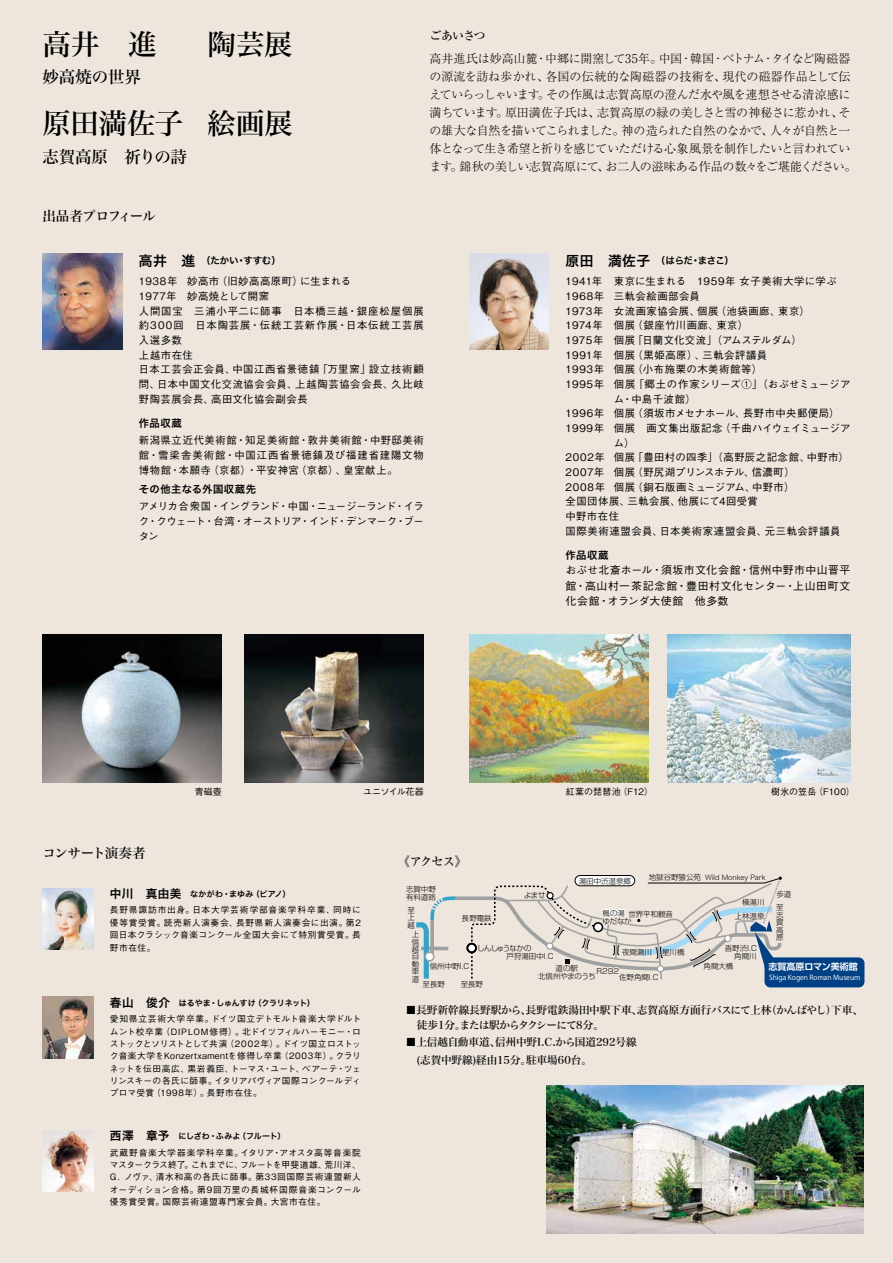
<style>
.page{position:relative;width:893px;height:1263px;background:#eee5dd}
.page>*{position:absolute;margin:0;border:0;box-sizing:border-box;transform-origin:0 0}
.t1{font:28.5px "Hira Min Std N W5";color:#000}
.t2{font:16.5px "Hira Min Std N W5";letter-spacing:-.015em;color:#000}
.t3{font:13.5px "Hira Min Std N W5";letter-spacing:-.08em;color:#000}
.t4{font:13.5px "Hira Min Std N W5";letter-spacing:-.025em;color:#000}
.t5{font:500 12.45px "Ryumin Pr 6 N";color:#000}
.t6{font:300 12px/18px "Ryumin Pr 6 N";letter-spacing:-.025em;color:#000}
.t7{font:500 12px "Ryumin Pr 6 N";letter-spacing:-.075em;color:#000}
.t8{font:500 10.95px/15.5px "Gothic BBB Pr 6 N";letter-spacing:.045em;color:#000;text-align:justify}
.t9{font:10.65px/15.5px "Hira Min Std N W5";color:#000}
.t10{font:500 10.35px/14.7px "Gothic BBB Pr 6 N";letter-spacing:.05em;color:#000;text-align:justify}
.t11{font:500 10.35px "Gothic BBB Pr 6 N";letter-spacing:.015em;color:#000}
.t12{font:10.35px "Hira Kaku Std N W6";letter-spacing:.05em;color:#000}
.t13{font:9.45px "Hira Kaku Std N W6";letter-spacing:-.04em;color:#000}
.t14{font:500 9px "Gothic BBB Pr 6 N";color:#000}
.t15{font:700 9px "Shin Go Pro De";color:#fff}
.t16{font:500 9px "Gothic BBB Pr 6 N";letter-spacing:-.045em;color:#000}
.t17{font:500 8.7px/12.3px "Gothic BBB Pr 6 N";letter-spacing:.05em;color:#000;text-align:justify}
.t18{font:7.95px "Hira Kaku Std N W6";letter-spacing:-.015em;color:#000}
.t19{font:7.95px "Hira Kaku Std N W6";letter-spacing:.03em;color:#000}
.t20{font:300 7.5px/7.5px "Shin Go Pro";color:#000;text-align:justify}
.t21{font:300 7.5px/8.1px "Shin Go Pro";letter-spacing:-.025em;color:#000;text-align:center}
.t22{font:300 7.5px "Shin Go Pro";letter-spacing:-.1em;color:#000}
.t23{font:7.05px "Hira Kaku Std N W2";letter-spacing:-.005em;color:#000}
.t24{font:7.05px "Koz Go Pr 6 N";letter-spacing:-.005em;color:#fff}
.s1{font-size:13.8px}
.s2{font-size:11.7px}
.s3{font-family:"Shin Go Pro";font-weight:300;font-size:7.5px}
</style>
<div class="page">
<img style="left:43px;top:254px;width:79px;height:95px">
<img style="left:43px;top:888px;width:51px;height:61px">
<img style="left:43px;top:997px;width:51px;height:61px">
<img style="left:469px;top:254px;width:80px;height:95px">
<img style="left:43px;top:1130px;width:51px;height:61px">
<img style="left:547px;top:1085px;width:316px;height:148px">
<img style="left:43px;top:635px;width:179px;height:148px">
<img style="left:469px;top:635px;width:180px;height:148px">
<img style="left:244px;top:635px;width:180px;height:148px">
<img style="left:668px;top:635px;width:182px;height:148px">
<div style="left:764px;top:957px;width:100px;height:30px;background:#004185;border-radius:6px"></div>
<svg style="left:416px;top:876px;width:369px;height:108px"></svg>
<div style="left:575px;top:875px;width:60px;height:11px;background:#fff;border-radius:5px"></div>
<div style="left:575px;top:875px;width:60px;height:11px;border:1px solid #000;border-radius:5px"></div>
<h1 class="t1" style="left:43px;top:24px;width:116px">高井　進</h1>
<h1 class="t1" style="left:207px;top:24px;width:87px">陶芸展</h1>
<h2 class="t2" style="left:43px;top:65px;width:100px">妙高焼の世界</h2>
<h1 class="t1" style="left:43px;top:103px;width:252px">原田満佐子 絵画展</h1>
<h2 class="t2" style="left:43px;top:145px;width:146px">志賀高原　祈りの詩</h2>
<h3 class="t3" style="left:43px;top:207px;width:115px">出品者プロフィール</h3>
<p class="t7" style="left:429px;top:26px;width:58px">ごあいさつ</p>
<p class="t6" style="left:429px;top:49px;width:428px">高井進氏は妙高山麓・中郷に開窯して35年。中国・韓国・ベトナム・タイなど陶磁器の源流を訪ね歩かれ、各国の伝統的な陶磁器の技術を、現代の磁器作品として伝えていらっしゃいます。その作風は志賀高原の澄んだ水や風を連想させる清涼感に満ちています。原田満佐子氏は、志賀高原の緑の美しさと雪の神秘さに惹かれ、その雄大な自然を描いてこられました。神の造られた自然のなかで、人々が自然と一体となって生き希望と祈りを感じていただける心象風景を制作したいと言われています。錦秋の美しい志賀高原にて、お二人の滋味ある作品の数々をご堪能ください。</p>
<p class="t13" style="left:139px;top:253px;width:144px"><span class="s1">高井　進</span> （たかい・すすむ）</p>
<p class="t10" style="left:139px;top:273px;width:286px;text-align:left">1938年 妙高市（旧妙高高原町）に生まれる<br>1977年 妙高焼として開窯<br>人間国宝　三浦小平二に師事　日本橋三越・銀座松屋個展約300回　日本陶芸展・伝統工芸新作展・日本伝統工芸展入選多数<br>上越市在住<br>日本工芸会正会員、中国江西省景徳鎮「万里窯」設立技術顧問、日本中国文化交流協会会員、上越陶芸協会会長、久比岐野陶芸展会長、高田文化協会副会長</p>
<p class="t12" style="left:139px;top:415px;width:44px">作品収蔵</p>
<p class="t10" style="left:139px;top:432px;width:286px">新潟県立近代美術館・知足美術館・敦井美術館・中野邸美術館・雪梁舎美術館・中国江西省景徳鎮及び福建省建陽文物博物館・本願寺（京都）・平安神宮（京都）、皇室献上。</p>
<p class="t12" style="left:139px;top:481px;width:119px">その他主なる外国収蔵先</p>
<p class="t10" style="left:139px;top:498px;width:286px">アメリカ合衆国・イングランド・中国・ニュージーランド・イラク・クウェート・台湾・オーストリア・インド・デンマーク・ブータン</p>
<p class="t13" style="left:566px;top:253px;width:170px"><span class="s1">原田　満佐子</span> （はらだ・まさこ）</p>
<p class="t10" style="left:566px;top:273px;width:273px">1941年 東京に生まれる　1959年女子美術大学に学ぶ</p>
<p class="t10" style="left:566px;top:288px;width:136px">1968年 三軌会絵画部会員</p>
<p class="t10" style="left:566px;top:303px;width:246px">1973年 女流画家協会展、個展（池袋画廊、東京）</p>
<p class="t10" style="left:566px;top:317px;width:184px">1974年 個展（銀座竹川画廊、東京）</p>
<p class="t11" style="left:566px;top:332px;width:238px">1975年 個展「日蘭文化交流」（アムステルダム）</p>
<p class="t10" style="left:566px;top:347px;width:203px">1991年 個展（黒姫高原）、三軌会評議員</p>
<p class="t10" style="left:566px;top:361px;width:198px">1993年 個展（小布施栗の木美術館等）</p>
<p class="t10" style="left:566px;top:376px;width:286px">1995年 個展「郷土の作家シリーズ①」（おぶせミュージア</p>
<p class="t10" style="left:614px;top:391px;width:84px">ム・中島千波館）</p>
<p class="t10" style="left:566px;top:405px;width:276px">1996年 個展（須坂市メセナホール、長野市中央郵便局）</p>
<p class="t10" style="left:566px;top:420px;width:286px">1999年 個展　画文集出版記念（千曲ハイウェイミュージア</p>
<p class="t10" style="left:614px;top:435px;width:22px">ム）</p>
<p class="t10" style="left:566px;top:449px;width:285px">2002年 個展「豊田村の四季」（高野辰之記念館、中野市）</p>
<p class="t11" style="left:566px;top:464px;width:231px">2007年 個展（野尻湖プリンスホテル、信濃町）</p>
<p class="t10" style="left:566px;top:479px;width:230px">2008年 個展（銅石版画ミュージアム、中野市）</p>
<p class="t10" style="left:566px;top:493px;width:194px">全国団体展、三軌会展、他展にて4回受賞</p>
<p class="t10" style="left:566px;top:508px;width:55px">中野市在住</p>
<p class="t10" style="left:566px;top:523px;width:276px">国際美術連盟会員、日本美術家連盟会員、元三軌会評議員</p>
<p class="t12" style="left:566px;top:547px;width:44px">作品収蔵</p>
<p class="t8" style="left:566px;top:562px;width:286px">おぶせ北斎ホール・須坂市文化会館・信州中野市中山晋平館・高山村一茶記念館・豊田村文化センター・上山田町文化会館・オランダ大使館　他多数</p>
<h3 class="t4" style="left:43px;top:843px;width:105px">コンサート演奏者</h3>
<p class="t14" style="left:195px;top:784px;width:28px">青磁壺</p>
<p class="t16" style="left:363px;top:784px;width:62px">ユニソイル花器</p>
<p class="t14" style="left:566px;top:784px;width:89px">紅葉の琵琶池（F12）</p>
<p class="t14" style="left:771px;top:784px;width:85px">樹氷の笠岳（F100）</p>
<p class="t5" style="left:398px;top:851px;width:70px">《アクセス》</p>
<p class="t19" style="left:110px;top:888px;width:182px"><span class="s2">中川　真由美</span> なかがわ・まゆみ（ピアノ）</p>
<p class="t17" style="left:110px;top:903px;width:252px">長野県諏訪市出身。日本大学芸術学部音楽学科卒業、同時に優等賞受賞。読売新人演奏会、長野県新人演奏会に出演。第2回日本クラシック音楽コンクール全国大会にて特別賞受賞。長野市在住。</p>
<p class="t18" style="left:110px;top:997px;width:206px"><span class="s2">春山　俊介</span> はるやま・しゅんすけ（クラリネット）</p>
<p class="t17" style="left:110px;top:1012px;width:252px">愛知県立芸術大学卒業。ドイツ国立デトモルト音楽大学ドルトムント校卒業（DIPLOM修得）。北ドイツフィルハーモニー・ロストックとソリストとして共演（2002年）。ドイツ国立ロストック音楽大学をKonzertxamentを修得し卒業（2003年）。クラリネットを伝田高広、黒岩義臣、トーマス・ユート、ベアーテ・ツェリンスキーの各氏に師事。イタリアパヴィア国際コンクールディプロマ受賞（1998年）。長野市在住。</p>
<p class="t18" style="left:110px;top:1130px;width:177px"><span class="s2">西澤　章予</span> にしざわ・ふみよ（フルート）</p>
<p class="t17" style="left:110px;top:1145px;width:252px">武蔵野音楽大学器楽学科卒業。イタリア・アオスタ高等音楽院マスタークラス終了。これまでに、フルートを甲斐道雄、荒川洋、G. ノヴァ、清水和高の各氏に師事。第33回国際芸術連盟新人オーディション合格。第9回万里の長城杯国際音楽コンクール優秀賞受賞。国際芸術連盟専門家会員。大宮市在住。</p>
<p class="t23" style="left:649px;top:872px;width:118px"><span class="s3">地獄谷野猿公苑</span> Wild Monkey Park</p>
<p class="t20" style="left:742px;top:898px;width:24px">横湯川</p>
<p class="t20" style="left:579px;top:876px;width:54px">湯田中渋温泉郷</p>
<p class="t20" style="left:406px;top:884px;width:31px;line-height:8.1px">志賀中野有料道路</p>
<p class="t20" style="left:524px;top:890px;width:23px">よませ</p>
<p class="t20" style="left:776px;top:890px;width:16px">歩道</p>
<p class="t20" style="left:776px;top:903px;width:9px">至志賀高原</p>
<p class="t20" style="left:407px;top:905px;width:9px">至上越</p>
<p class="t20" style="left:412px;top:929px;width:9px">上信越自動車道</p>
<p class="t20" style="left:602px;top:908px;width:31px;line-height:8.1px">楓の湯ゆだなか</p>
<p class="t20" style="left:735px;top:911px;width:31px">上林温泉</p>
<p class="t20" style="left:628px;top:909px;width:46px">世界平和観音</p>
<p class="t20" style="left:662px;top:947px;width:24px">星川橋</p>
<p class="t20" style="left:462px;top:913px;width:31px">長野電鉄</p>
<p class="t20" style="left:725px;top:943px;width:33px;line-height:8.1px;text-align:right">沓野渋I.C角間川</p>
<p class="t22" style="left:477px;top:941px;width:56px">しんしゅうなかの</p>
<p class="t20" style="left:622px;top:947px;width:31px">夜間瀬川</p>
<p class="t20" style="left:507px;top:951px;width:48px">戸狩湯田中I.C</p>
<p class="t20" style="left:704px;top:961px;width:31px">角間大橋</p>
<p class="t15" style="left:769px;top:959px;width:91px">志賀高原ロマン美術館</p>
<p class="t20" style="left:430px;top:961px;width:41px">信州中野I.C</p>
<p class="t21" style="left:538px;top:963px;width:59px">道の駅<br>北信州やまのうち</p>
<p class="t20" style="left:596px;top:966px;width:24px">R292</p>
<p class="t20" style="left:619px;top:972px;width:41px">佐野角間I.C</p>
<p class="t24" style="left:769px;top:974px;width:93px">Shiga Kogen Roman Museum</p>
<p class="t20" style="left:423px;top:979px;width:24px">至長野</p>
<p class="t20" style="left:461px;top:979px;width:24px">至長野</p>
<p class="t9" style="left:406px;top:1002px;width:459px">■長野新幹線長野駅から、長野電鉄湯田中駅下車、志賀高原方面行バスにて上林（かんばやし）下車、　徒歩1分。または駅からタクシーにて8分。</p>
<p class="t9" style="left:406px;top:1033px;width:232px;line-height:17.2px">■上信越自動車道、信州中野I.C.から国道292号線　(志賀中野線)経由15分。駐車場60台。</p>
</div>
